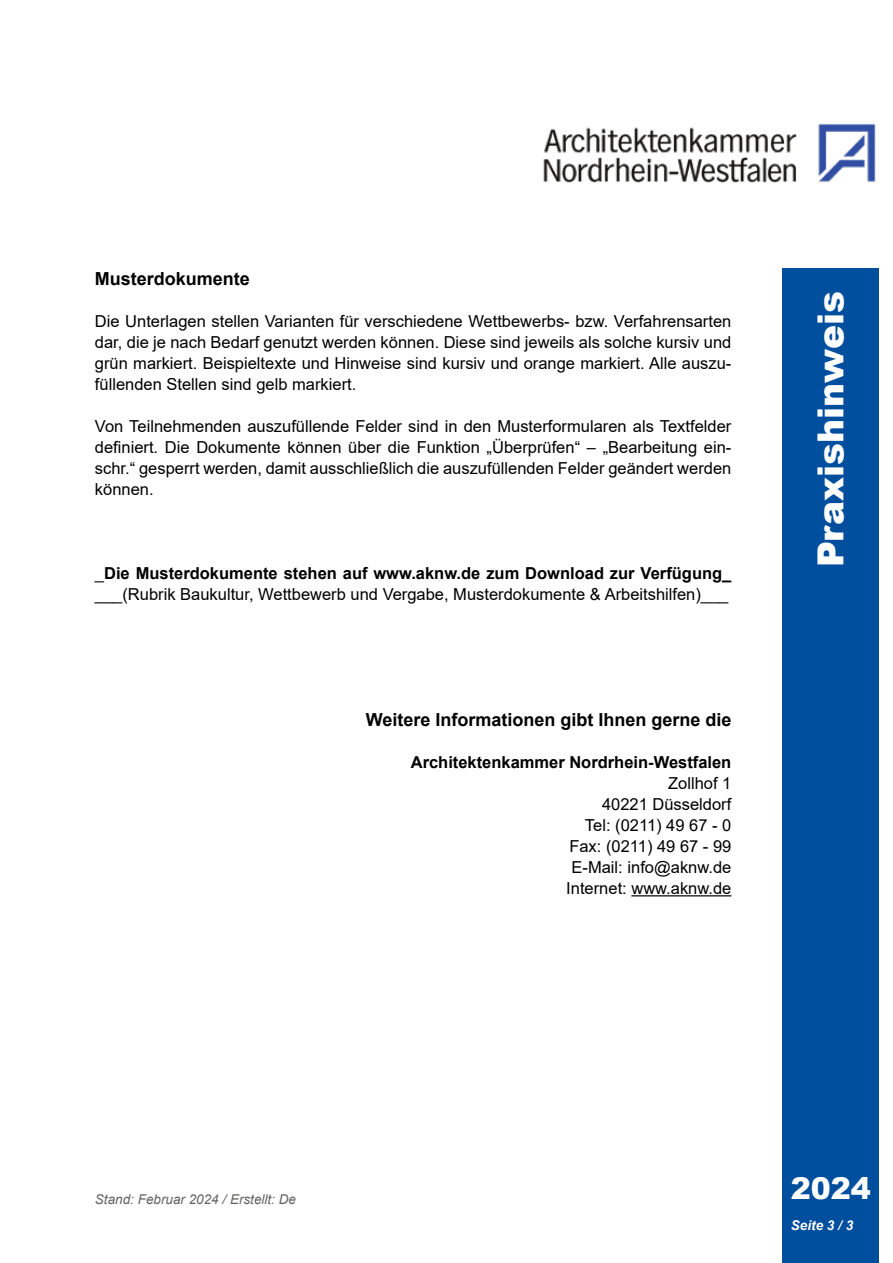
<style>
.page{position:relative;width:893px;height:1263px;background:#fff}
.page>*{position:absolute;margin:0;border:0;box-sizing:border-box;transform-origin:0 0}
.t1{font:900 36px "Arial";color:#fff}
.t2{font:900 30px "Arial";color:#fff}
.t3{font:700 18px "Arial";color:#000}
.t4{font:16.5px/21px "Arial";color:#000;text-align:justify}
.t5{font:700 16.5px "Arial";color:#000}
.t6{font:italic 13.5px "Arial";color:#636362}
.t7{font:italic 700 13.5px "Arial";color:#fff}
.s1{font-weight:700}
</style>
<div class="page">
<img style="left:543px;top:123px;width:333px;height:60px">
<div style="left:782px;top:268px;width:96px;height:995px;background:#004e9e"></div>
<hr style="left:631px;top:895px;width:100px;height:1px;background:#000">
<p class="t3" style="left:95px;top:266px;width:157px">Musterdokumente</p>
<p class="t4" style="left:95px;top:311px;width:638px">Die Unterlagen stellen Varianten für verschiedene Wettbewerbs- bzw. Verfahrensarten dar, die je nach Bedarf genutzt werden können. Diese sind jeweils als solche kursiv und grün markiert. Beispieltexte und Hinweise sind kursiv und orange markiert. Alle auszu&shy;füllenden Stellen sind gelb markiert.</p>
<p class="t4" style="left:95px;top:416px;width:638px">Von Teilnehmenden auszufüllende Felder sind in den Musterformularen als Textfelder definiert. Die Dokumente können über die Funktion „Überprüfen“ – „Bearbeitung ein&shy;schr.“ gesperrt werden, damit ausschließlich die auszufüllenden Felder geändert werden können.</p>
<p class="t4" style="left:95px;top:563px;width:638px">_<span class="s1">Die Musterdokumente stehen auf www.aknw.de zum Download zur Verfügung_ </span>___(Rubrik Baukultur, Wettbewerb und Vergabe, Musterdokumente &amp; Arbeitshilfen)___</p>
<p class="t3" style="left:366px;top:707px;width:367px">Weitere Informationen gibt Ihnen gerne die</p>
<p class="t5" style="left:411px;top:751px;width:322px">Architektenkammer Nordrhein-Westfalen</p>
<p class="t4" style="left:566px;top:773px;width:167px;text-align:right">Zollhof 1<br>40221 Düsseldorf<br>Tel: (0211) 49 67 - 0<br>Fax: (0211) 49 67 - 99<br>E-Mail: info@aknw.de<br>Internet: www.aknw.de</p>
<h1 class="t1" style="left:805px;top:567px;width:278px;rotate:-90deg">Praxishinweis</h1>
<p class="t6" style="left:95px;top:1190px;width:203px">Stand: Februar 2024 / Erstellt: De</p>
<h2 class="t2" style="left:791px;top:1167px;width:82px">2024</h2>
<p class="t7" style="left:791px;top:1216px;width:64px">Seite 3 / 3</p>
</div>
